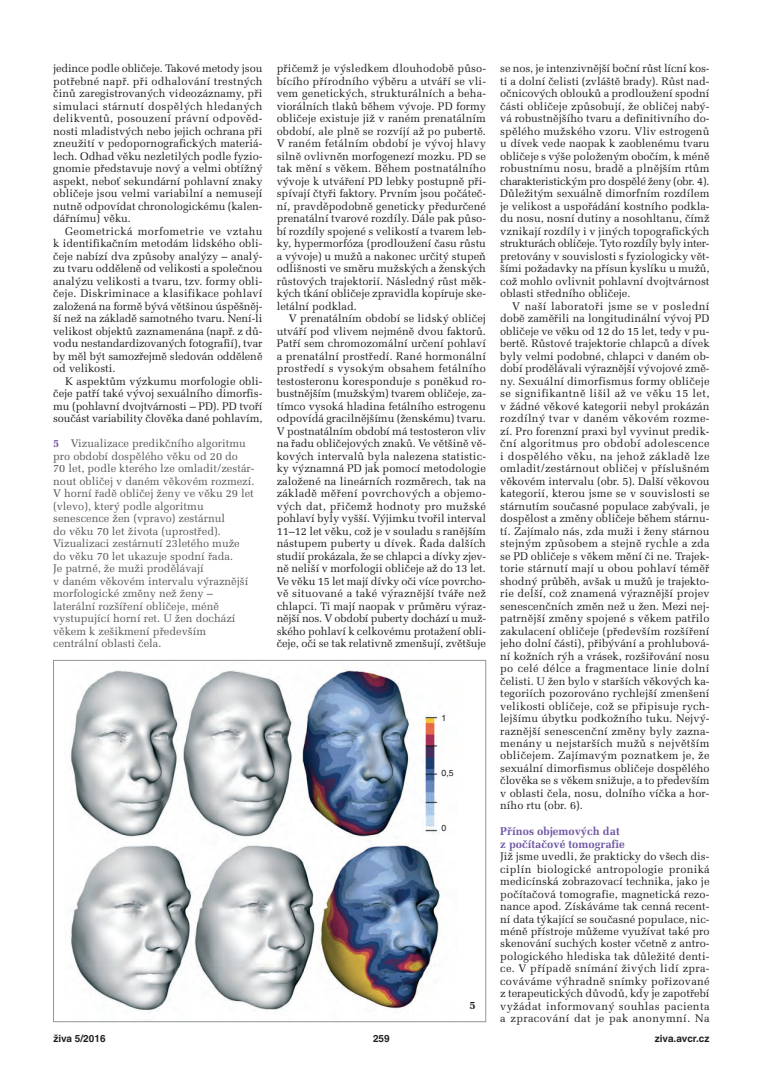
<style>
.page{position:relative;width:775px;height:1085px;background:#fff}
.page>*{position:absolute;margin:0;border:0;box-sizing:border-box;transform-origin:0 0}
.t1{font:700 11.25px/12.5px "Melior CE";color:#7059a5}
.t2{font:700 11.25px "Melior CE";color:#231f20}
.t3{font:11px/12.5px "Melior CE";letter-spacing:-.005em;color:#231f20;text-align:justify}
.t4{font:11px/12.5px "Melior CE";color:#57585a}
.t5{font:700 10px "Helvetica CE";color:#231f20}
.t6{font:8.75px "Helvetica CE";color:#231f20}
.s1{font-weight:700;color:#7059a5}
</style>
<div class="page">
<img style="left:70px;top:668px;width:371px;height:344px">
<div style="left:53px;top:660px;width:432px;height:362px;border:1px solid #939598"></div>
<p class="t3" style="left:53px;top:64px;width:211px">jedince podle obličeje. Takové metody jsou potřebné např. při odhalování trestných činů zaregistrovaných videozáznamy, při simulaci stárnutí dospělých hledaných delikventů, posouzení právní odpověd&shy;nosti mladistvých nebo jejich ochrana při zneužití v pedopornografických materiá&shy;lech. Odhad věku nezletilých podle fyzio - gnomie představuje nový a velmi obtížný aspekt, neboť sekundární pohlavní znaky obličeje jsou velmi variabilní a nemusejí nutně odpovídat chronologickému (kalen&shy;dářnímu) věku.</p>
<p class="t3" style="left:53px;top:226px;width:211px;text-indent:12px">Geometrická morfometrie ve vztahu k identifikačním metodám lidského obli&shy;čeje nabízí dva způsoby analýzy – analý&shy;zu tvaru odděleně od velikosti a společnou analýzu velikosti a tvaru, tzv. formy obli&shy;čeje. Diskriminace a klasifikace pohlaví založená na formě bývá většinou úspěšněj - ší než na základě samotného tvaru. Není-li velikost objektů zaznamenána (např. z dů - vodu nestandardizovaných fotografií), tvar by měl být samozřejmě sledován odděleně od velikosti.</p>
<p class="t3" style="left:53px;top:376px;width:211px;text-indent:12px">K aspektům výzkumu morfologie obli&shy;čeje patří také vývoj sexuálního dimorfis&shy;mu (pohlavní dvojtvárnosti – PD). PD tvoří součást variability člověka dané pohlavím,</p>
<p class="t4" style="left:53px;top:439px;width:203px"><span class="s1">5</span> Vizualizace predikčního algoritmu pro období dospělého věku od 20 do<br>70 let, podle kterého lze omladit/zestár&shy;nout obličej v daném věkovém rozmezí.<br>V horní řadě obličej ženy ve věku 29 let (vlevo), který podle algoritmu senescence žen (vpravo) zestárnul<br>do věku 70 let života (uprostřed).<br>Vizualizaci zestárnutí 23letého muže do věku 70 let ukazuje spodní řada.<br>Je patrné, že muži prodělávají<br>v daném věkovém intervalu výraznější morfologické změny než ženy – laterální rozšíření obličeje, méně vystupující horní ret. U žen dochází věkem k zešikmení především<br>centrální oblasti čela.</p>
<p class="t3" style="left:276px;top:64px;width:211px">přičemž je výsledkem dlouhodobě půso&shy;bícího přírodního výběru a utváří se vli&shy;vem genetických, strukturálních a beha - viorálních tlaků během vývoje. PD formy obličeje existuje již v raném prenatálním období, ale plně se rozvíjí až po pubertě.<br>V raném fetálním období je vývoj hlavy silně ovlivněn morfogenezí mozku. PD se tak mění s věkem. Během postnatálního vývoje k utváření PD lebky postupně při&shy;spívají čtyři faktory. Prvním jsou počáteč&shy;ní, pravděpodobně geneticky předurčené prenatální tvarové rozdíly. Dále pak půso&shy;bí rozdíly spojené s velikostí a tvarem leb&shy;ky, hypermorfóza (prodloužení času růstu a vývoje) u mužů a nakonec určitý stupeň odlišnosti ve směru mužských a ženských růstových trajektorií. Následný růst měk&shy;kých tkání obličeje zpravidla kopíruje ske&shy;letální podklad.</p>
<p class="t3" style="left:276px;top:314px;width:211px;text-indent:12px">V prenatálním období se lidský obličej utváří pod vlivem nejméně dvou faktorů.<br>Patří sem chromozomální určení pohlaví a prenatální prostředí. Rané hormonální prostředí s vysokým obsahem fetálního testosteronu koresponduje s poněkud ro - bustnějším (mužským) tvarem obličeje, za - tímco vysoká hladina fetálního estrogenu odpovídá gracilnějšímu (ženskému) tvaru.<br>V postnatálním období má testosteron vliv na řadu obličejových znaků. Ve většině vě - kových intervalů byla nalezena statistic&shy;ky významná PD jak pomocí metodologie založené na lineárních rozměrech, tak na základě měření povrchových a objemo&shy;vých dat, přičemž hodnoty pro mužské pohlaví byly vyšší. Výjimku tvořil interval 11–12 let věku, což je v souladu s ranějším nástupem puberty u dívek. Řada dalších studií prokázala, že se chlapci a dívky zjev&shy;ně neliší v morfologii obličeje až do 13 let.<br>Ve věku 15 let mají dívky oči více povrcho - vě situované a také výraznější tváře než chlapci. Ti mají naopak v průměru výraz&shy;nější nos. V období puberty dochází u muž - ského pohlaví k celkovému protažení obli&shy;čeje, oči se tak relativně zmenšují, zvětšuje</p>
<p class="t6" style="left:441px;top:715px;width:6px">1</p>
<p class="t6" style="left:441px;top:770px;width:14px">0,5</p>
<p class="t6" style="left:441px;top:825px;width:6px">0</p>
<p class="t2" style="left:469px;top:1001px;width:8px">5</p>
<p class="t3" style="left:500px;top:63px;width:211px">se nos, je intenzivnější boční růst lícní kos&shy;ti a dolní čelisti (zvláště brady). Růst nad&shy;očnicových oblouků a prodloužení spodní části obličeje způsobují, že obličej nabý&shy;vá robustnějšího tvaru a definitivního do - spělého mužského vzoru. Vliv estrogenů u dívek vede naopak k zaoblenému tvaru obličeje s výše položeným obočím, k méně robustnímu nosu, bradě a plnějším rtům charakteristickým pro dospělé ženy (obr. 4).<br>Důležitým sexuálně dimorfním rozdílem je velikost a uspořádání kostního podkla&shy;du nosu, nosní dutiny a nosohltanu, čímž vznikají rozdíly i v jiných topografických strukturách obličeje. Tyto rozdíly byly inter&shy;pretovány v souvislosti s fyziologicky vět&shy;šími požadavky na přísun kyslíku u mužů, což mohlo ovlivnit pohlavní dvojtvárnost oblasti středního obličeje.</p>
<p class="t3" style="left:500px;top:301px;width:211px;text-indent:12px">V naší laboratoři jsme se v poslední době zaměřili na longitudinální vývoj PD obličeje ve věku od 12 do 15 let, tedy v pu - bertě. Růstové trajektorie chlapců a dívek byly velmi podobné, chlapci v daném ob - dobí prodělávali výraznější vývojové změ&shy;ny. Sexuální dimorfismus formy obličeje se signifikantně lišil až ve věku 15 let, v žádné věkové kategorii nebyl prokázán rozdílný tvar v daném věkovém rozme&shy;zí. Pro forenzní praxi byl vyvinut predik - ční algoritmus pro období adolescence i dospělého věku, na jehož základě lze omladit/zestárnout obličej v příslušném věkovém intervalu (obr. 5). Další věkovou kategorií, kterou jsme se v souvislosti se stárnutím současné populace zabývali, je dospělost a změny obličeje během stárnu&shy;tí. Zajímalo nás, zda muži i ženy stárnou stejným způsobem a stejně rychle a zda se PD obličeje s věkem mění či ne. Trajek&shy;torie stárnutí mají u obou pohlaví téměř shodný průběh, avšak u mužů je trajekto&shy;rie delší, což znamená výraznější projev senescenčních změn než u žen. Mezi nej&shy;patrnější změny spojené s věkem patřilo zakulacení obličeje (především rozšíření jeho dolní části), přibývání a prohlubová&shy;ní kožních rýh a vrásek, rozšiřování nosu po celé délce a fragmentace linie dolní čelisti. U žen bylo v starších věkových ka - tegoriích pozorováno rychlejší zmenšení velikosti obličeje, což se připisuje rych&shy;lejšímu úbytku podkožního tuku. Nejvý&shy;raznější senescenční změny byly zazna&shy;menány u nejstarších mužů s největším obličejem. Zajímavým poznatkem je, že sexuální dimorfismus obličeje dospělého člověka se s věkem snižuje, a to především v oblasti čela, nosu, dolního víčka a hor&shy;ního rtu (obr. 6).</p>
<p class="t1" style="left:500px;top:826px;width:126px">Přínos objemových dat z počítačové tomografie</p>
<p class="t3" style="left:500px;top:851px;width:211px">Již jsme uvedli, že prakticky do všech dis&shy;ciplín biologické antropologie proniká medicínská zobrazovací technika, jako je počítačová tomografie, magnetická rezo&shy;nance apod. Získáváme tak cenná recent&shy;ní data týkající se současné populace, nic&shy;méně přístroje můžeme využívat také pro skenování suchých koster včetně z antro&shy;pologického hlediska tak důležité denti&shy;ce. V případě snímání živých lidí zpra - cováváme výhradně snímky pořizované z terapeutických důvodů, kdy je zapotřebí vyžádat informovaný souhlas pacienta a zpracování dat je pak anonymní. Na</p>
<p class="t5" style="left:53px;top:1035px;width:54px">živa 5/2016</p>
<p class="t5" style="left:373px;top:1035px;width:18px">259</p>
<p class="t5" style="left:654px;top:1035px;width:56px">ziva.avcr.cz</p>
</div>
